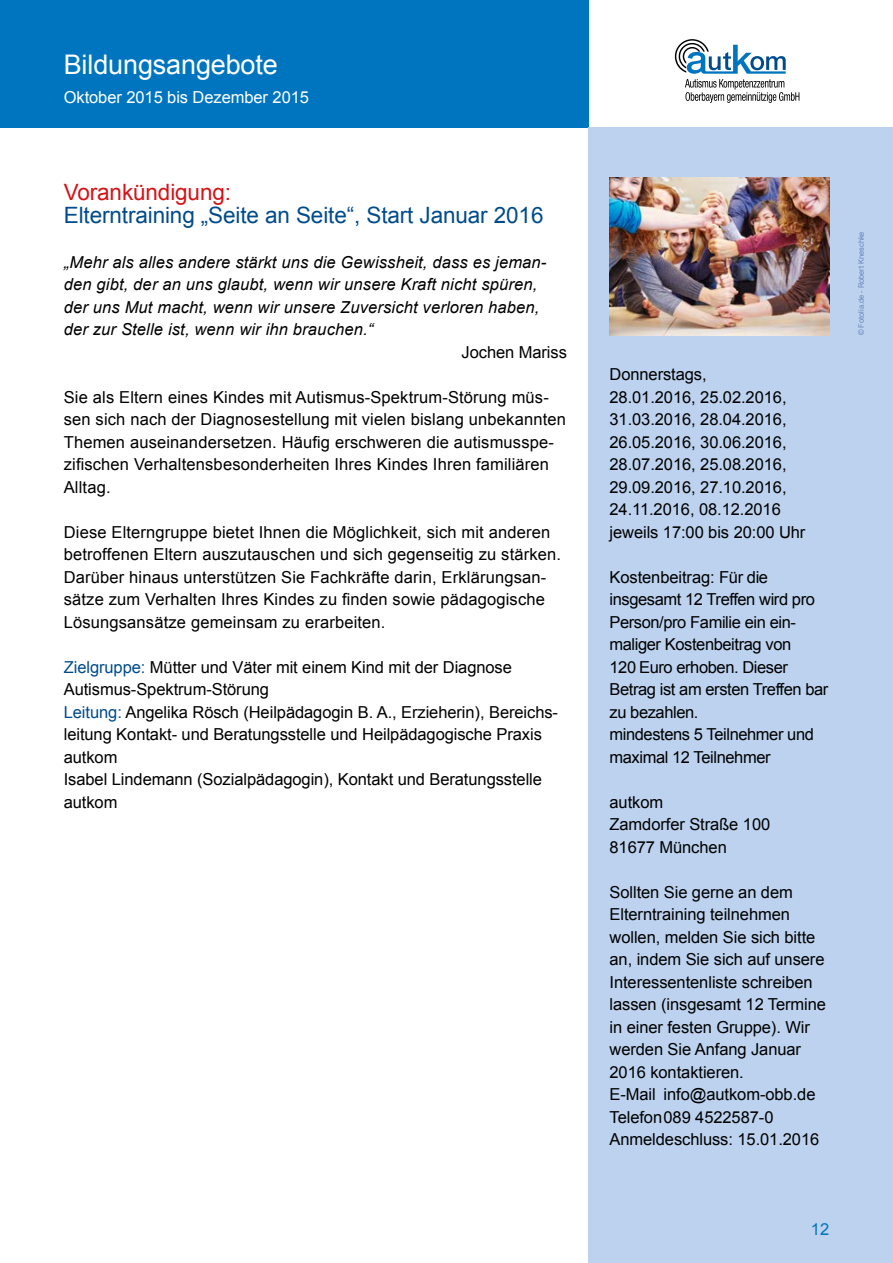
<style>
.page{position:relative;width:893px;height:1263px;background:#fff}
.page>*{position:absolute;margin:0;border:0;box-sizing:border-box;transform-origin:0 0}
.t1{font:27px "Arial";letter-spacing:-.005em;color:#fff}
.t2{font:22.5px "Arial";letter-spacing:-.005em;color:#004b8b}
.t3{font:22.5px "Arial";letter-spacing:-.005em;color:#d51317}
.t4{font:16.5px/22.5px "Arial";letter-spacing:-.005em;color:#000}
.t5{font:italic 16.5px/22.5px "Arial";letter-spacing:.01em;color:#000}
.t6{font:16.5px/22.5px "Arial";letter-spacing:-.025em;color:#000}
.t7{font:16.5px "Arial";letter-spacing:-.005em;color:#fff}
.t8{font:16.5px "Arial";color:#0075bf}
.t9{font:7.5px "Arial";letter-spacing:-.005em;color:#6786b7}
.s1{color:#004b8b}
</style>
<div class="page">
<svg style="left:675px;top:39px;width:124px;height:64px"></svg>
<div style="left:0;top:0;width:588px;height:128px;background:#0075bf"></div>
<div style="left:588px;top:128px;width:305px;height:1135px;background:#bcd2ee"></div>
<img style="left:609px;top:178px;width:220px;height:157px">
<h1 class="t1" style="left:64px;top:47px;width:216px">Bildungsangebote</h1>
<p class="t7" style="left:64px;top:86px;width:247px">Oktober 2015 bis Dezember 2015</p>
<h2 class="t3" style="left:64px;top:177px;width:169px">Vorankündigung:</h2>
<h2 class="t2" style="left:64px;top:200px;width:481px">Elterntraining „Seite an Seite“, Start Januar 2016</h2>
<p class="t5" style="left:64px;top:251px;width:484px">„Mehr als alles andere stärkt uns die Gewissheit, dass es jeman&shy;den gibt, der an uns glaubt, wenn wir unsere Kraft nicht spüren, der uns Mut macht, wenn wir unsere Zuversicht verloren haben, der zur Stelle ist, wenn wir ihn brauchen.“</p>
<p class="t4" style="left:462px;top:341px;width:107px">Jochen Mariss</p>
<p class="t4" style="left:64px;top:386px;width:504px">Sie als Eltern eines Kindes mit Autismus-Spektrum-Störung müs&shy;sen sich nach der Diagnosestellung mit vielen bislang unbekannten Themen auseinandersetzen. Häufig erschweren die autismusspe&shy;zifischen Verhaltensbesonderheiten Ihres Kindes Ihren familiären Alltag.</p>
<p class="t4" style="left:64px;top:521px;width:499px">Diese Elterngruppe bietet Ihnen die Möglichkeit, sich mit anderen betroffenen Eltern auszutauschen und sich gegenseitig zu stärken.<br>Darüber hinaus unterstützen Sie Fachkräfte darin, Erklärungsan&shy;sätze zum Verhalten Ihres Kindes zu finden sowie pädagogische Lösungsansätze gemeinsam zu erarbeiten.</p>
<p class="t4" style="left:64px;top:656px;width:496px"><span class="s1">Zielgruppe:</span> Mütter und Väter mit einem Kind mit der Diagnose Autismus-Spektrum-Störung<br><span class="s1">Leitung:</span> Angelika Rösch (Heilpädagogin B. A., Erzieherin), Bereichs&shy;leitung Kontakt- und Beratungsstelle und Heilpädagogische Praxis autkom<br>Isabel Lindemann (Sozialpädagogin), Kontakt und Beratungsstelle autkom</p>
<p class="t4" style="left:609px;top:363px;width:197px">Donnerstags,<br>28.01.2016, 25.02.2016,<br>31.03.2016, 28.04.2016,<br>26.05.2016, 30.06.2016,<br>28.07.2016, 25.08.2016,<br>29.09.2016, 27.10.2016,<br>24.11.2016, 08.12.2016 jeweils 17:00 bis 20:00 Uhr</p>
<p class="t6" style="left:609px;top:566px;width:220px">Kostenbeitrag: Für die insgesamt 12 Treffen wird pro<br>Person/pro Familie ein ein&shy;maliger Kostenbeitrag von<br>120 Euro erhoben. Dieser<br>Betrag ist am ersten Treffen bar zu bezahlen.<br>mindestens 5 Teilnehmer und maximal 12 Teilnehmer</p>
<p class="t4" style="left:609px;top:791px;width:162px">autkom<br>Zamdorfer Straße 100<br>81677 München</p>
<p class="t4" style="left:609px;top:881px;width:218px">Sollten Sie gerne an dem<br>Elterntraining teilnehmen wollen, melden Sie sich bitte an, indem Sie sich auf unsere<br>Interessentenliste schreiben lassen (insgesamt 12 Termine in einer festen Gruppe). Wir werden Sie Anfang Januar<br>2016 kontaktieren.<br>E-Mail info@autkom-obb.de<br>Telefon089 4522587-0<br>Anmeldeschluss: 15.01.2016</p>
<p class="t9" style="left:856px;top:335px;width:105px;rotate:-90deg">© Fotolia.de - Robert Kneschke</p>
<p class="t8" style="left:811px;top:1218px;width:20px">12</p>
</div>
